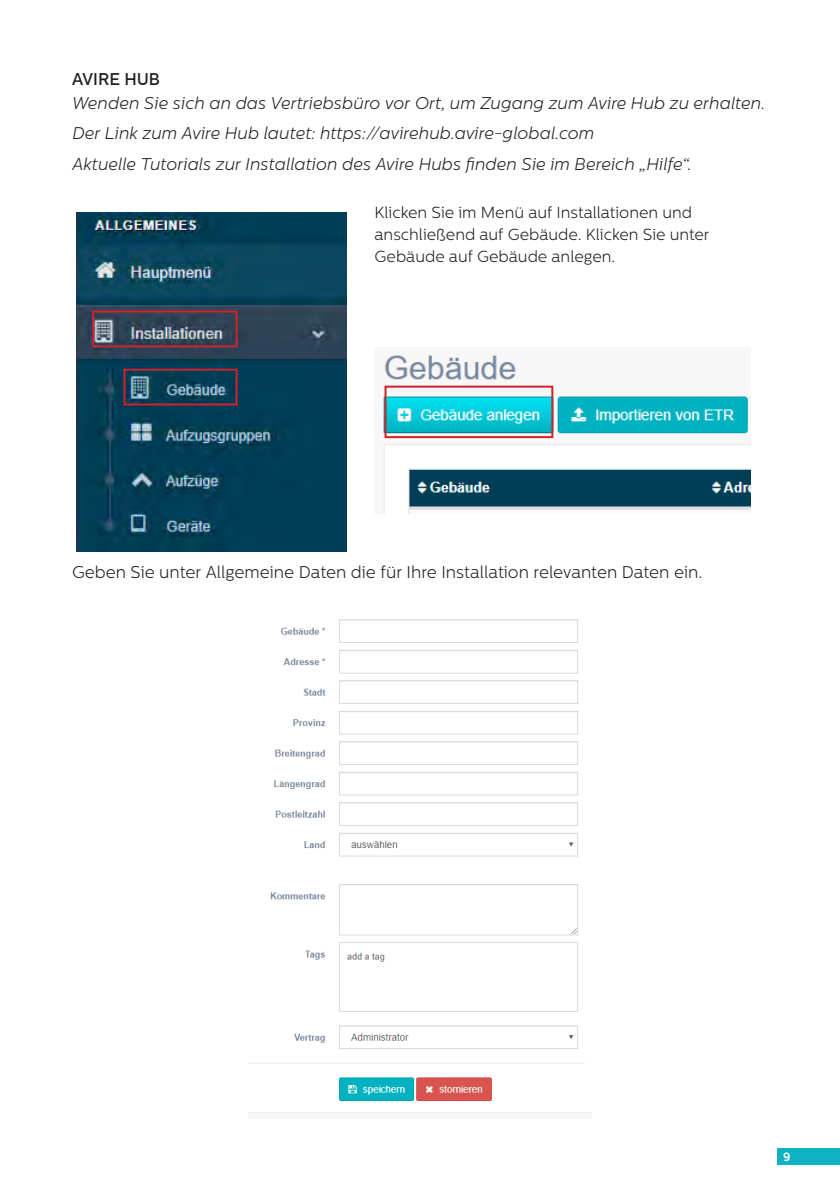
<style>
.page{position:relative;width:840px;height:1191px;background:#fff}
.page>*{position:absolute;margin:0;border:0;box-sizing:border-box;transform-origin:0 0}
._04_Body_text_8_5_11{font:italic 300 17px "Centrale Sans";color:#231f20}
._04_subhead_8_5_11{font:300 17px "Centrale Sans";color:#231f20}
._04_subhead_8_5_11-2{font:500 17px "Centrale Sans";color:#231f20}
._04_subhead_8_5_11-3{font:300 16px/22px "Centrale Sans";color:#231f20}
.t1{font:700 12px "Centrale Sans";color:#fff}
</style>
<div class="page">
<div style="left:777px;top:1148px;width:62px;height:16px;background:#0eb2c1"></div>
<img style="left:383px;top:355px;width:367px;height:158px">
<img style="left:76px;top:213px;width:270px;height:338px">
<img style="left:248px;top:619px;width:343px;height:494px">
<div style="left:92px;top:310px;width:145px;height:37px;border:2px solid #d1232a"></div>
<div style="left:384px;top:386px;width:169px;height:52px;border:2px solid #d1232a"></div>
<div style="left:123px;top:369px;width:114px;height:36px;border:2px solid #d1232a"></div>
<p class="_04_subhead_8_5_11-2" style="left:72px;top:69px;width:90px">AVIRE HUB</p>
<p class="_04_Body_text_8_5_11" style="left:72px;top:94px;width:694px">Wenden Sie sich an das Vertriebsbüro vor Ort, um Zugang zum Avire Hub zu erhalten.</p>
<p class="_04_Body_text_8_5_11" style="left:72px;top:124px;width:523px">Der Link zum Avire Hub lautet: https://avirehub.avire-global.com</p>
<p class="_04_Body_text_8_5_11" style="left:72px;top:154px;width:620px">Aktuelle Tutorials zur Installation des Avire Hubs finden Sie im Bereich „Hilfe“.</p>
<p class="_04_subhead_8_5_11-3" style="left:374px;top:201px;width:319px">Klicken Sie im Menü auf Installationen und</p>
<p class="_04_subhead_8_5_11-3" style="left:374px;top:223px;width:336px">anschließend auf Gebäude. Klicken Sie unter<br>Gebäude auf Gebäude anlegen.</p>
<p class="_04_subhead_8_5_11" style="left:72px;top:563px;width:631px">Geben Sie unter Allgemeine Daten die für Ihre Installation relevanten Daten ein.</p>
<p class="t1" style="left:782px;top:1149px;width:9px">9</p>
</div>
